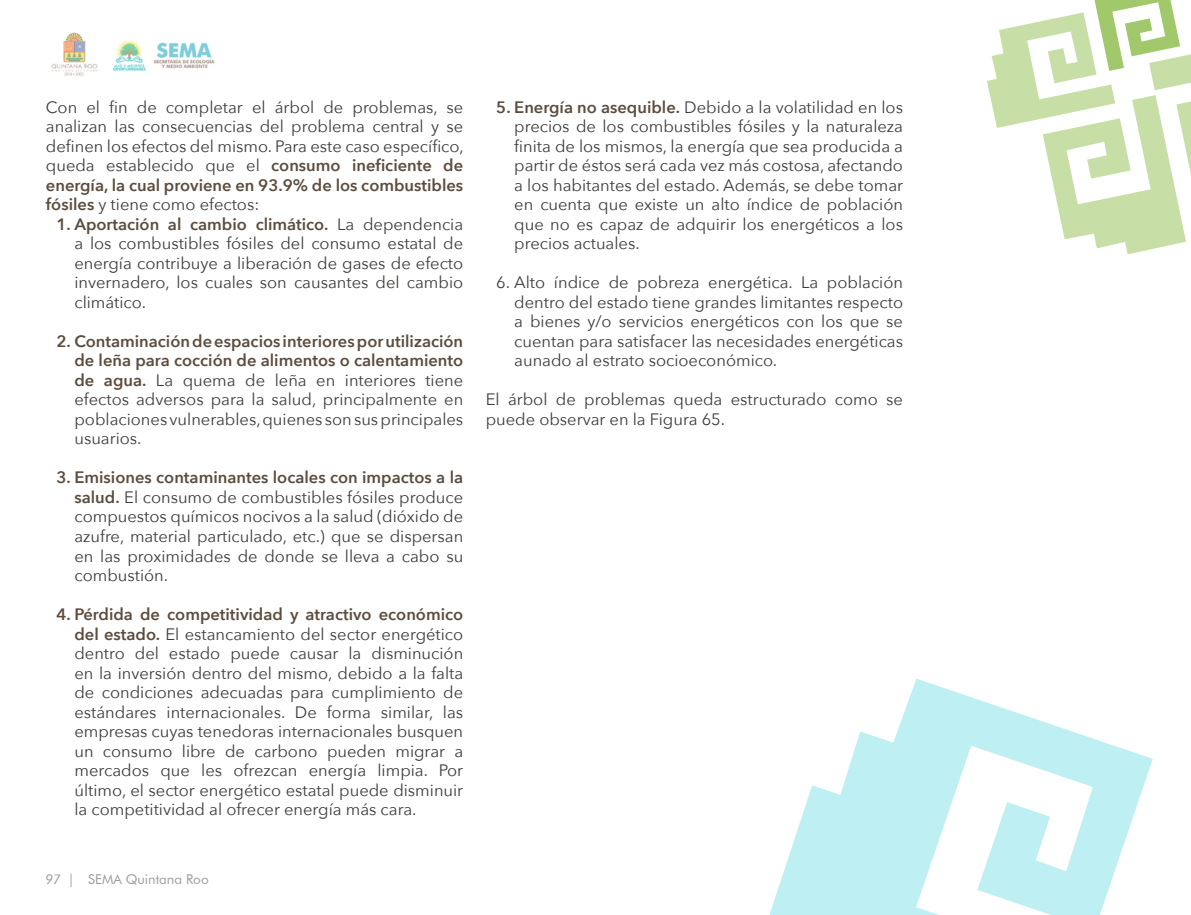
<style>
.page{position:relative;width:1191px;height:915px;background:#fff}
.page>*{position:absolute;margin:0;border:0;box-sizing:border-box;transform-origin:0 0}
.Texto_lista{font:16.5px/19.5px "Avenir Next";color:#3c3c3b;text-align:justify}
.Texto_general_sin_sa{font:16.5px/19.5px "Avenir Next";color:#3c3c3b;text-align:justify}
.Texto_general{font:16.5px/19.5px "Avenir Next";color:#3c3c3b}
.t1{font:13.5px "Futura BT";color:#9d9d9c}
.s1{font-weight:600;color:#5c4c3e}
.s2{font-style:italic}
</style>
<div class="page">
<svg style="left:770px;top:678px;width:382px;height:236px;fill:#beeff2"></svg>
<svg style="left:987px;top:0;width:204px;height:254px"></svg>
<img style="left:51px;top:32px;width:164px;height:44px">
<p class="Texto_general_sin_sa" style="left:46px;top:96px;width:419px">Con el fin de completar el árbol de problemas, se analizan las consecuencias del problema central y se definen los efectos del mismo. Para este caso específico, queda establecido que el <span class="s1">consumo ineficiente de energía, la cual proviene en 93.9% de los combustibles fósiles</span> y tiene como efectos:</p>
<p class="Texto_lista" style="left:74px;top:213px;width:390px;text-indent:-18px"><span class="s1">1. Aportación al cambio climático.</span> La dependencia a los combustibles fósiles del consumo estatal de energía contribuye a liberación de gases de efecto invernadero, los cuales son causantes del cambio climático.</p>
<p class="Texto_lista" style="left:74px;top:330px;width:390px;text-indent:-18px"><span class="s1">2. Contaminación de espacios interiores por utilización de leña para cocción de alimentos o calentamiento de agua.</span> La quema de leña en interiores tiene efectos adversos para la salud, principalmente en poblaciones vulnerables, quienes son sus principales usuarios.</p>
<p class="Texto_lista" style="left:74px;top:467px;width:390px;text-indent:-18px"><span class="s1">3. Emisiones contaminantes locales con impactos a la salud.</span> El consumo de combustibles fósiles produce compuestos químicos nocivos a la salud (dióxido de azufre, material particulado, etc.) que se dispersan en las proximidades de donde se lleva a cabo su combustión.</p>
<p class="Texto_lista" style="left:74px;top:603px;width:390px;text-indent:-18px"><span class="s1">4. Pérdida de competitividad y atractivo económico del estado.</span> El estancamiento del sector energético dentro del estado puede causar la disminución en la inversión dentro del mismo, debido a la falta de condiciones adecuadas para cumplimiento de estándares internacionales. De forma similar, las empresas cuyas tenedoras internacionales busquen un consumo libre de carbono pueden migrar a mercados que les ofrezcan energía limpia. Por último, el sector energético estatal puede disminuir la competitividad al ofrecer energía más cara.</p>
<p class="t1" style="left:45px;top:870px;width:165px"><span class="s2">97</span> | SEMA Quintana Roo</p>
<p class="Texto_lista" style="left:514px;top:96px;width:390px;text-indent:-18px"><span class="s1">5. Energía no asequible.</span> Debido a la volatilidad en los precios de los combustibles fósiles y la naturaleza finita de los mismos, la energía que sea producida a partir de éstos será cada vez más costosa, afectando a los habitantes del estado. Además, se debe tomar en cuenta que existe un alto índice de población que no es capaz de adquirir los energéticos a los precios actuales.</p>
<p class="Texto_lista" style="left:514px;top:272px;width:390px;text-indent:-18px">6. Alto índice de pobreza energética. La población dentro del estado tiene grandes limitantes respecto a bienes y/o servicios energéticos con los que se cuentan para satisfacer las necesidades energéticas aunado al estrato socioeconómico.</p>
<p class="Texto_general" style="left:486px;top:389px;width:419px">El árbol de problemas queda estructurado como se puede observar en la Figura 65.</p>
</div>
